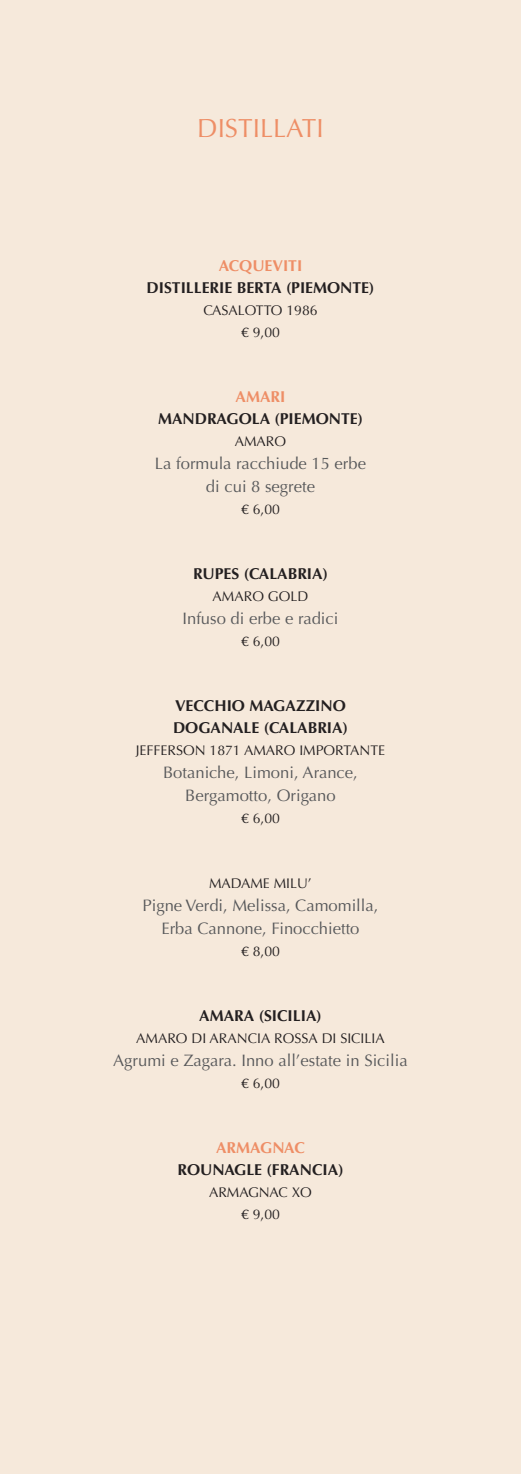
<style>
.page{position:relative;width:521px;height:1474px;background:#fff}
.page>*{position:absolute;margin:0;border:0;box-sizing:border-box;transform-origin:0 0}
.Stile_di_paragrafo_1{font:26.25px "Optima";color:#ee8e66}
.Stile_di_paragrafo_1-2{font:16.62px/22.8px "Optima";color:#57585a;text-align:center}
.Stile_di_paragrafo_1-3{font:700 15.75px "Optima";color:#231f20}
.Stile_di_paragrafo_1-4{font:700 15.75px "Optima";color:#ee8e66}
.Stile_di_paragrafo_1-5{font:14px "Optima";color:#231f20}
</style>
<div class="page">
<div style="left:0;top:0;width:521px;height:1473px;background:#f6e9db"></div>
<p class="Stile_di_paragrafo_1" style="left:197px;top:113px;width:128px">DISTILLATI</p>
<p class="Stile_di_paragrafo_1-4" style="left:219px;top:256px;width:85px">ACQUEVITI</p>
<p class="Stile_di_paragrafo_1-3" style="left:147px;top:278px;width:229px">DISTILLERIE BERTA (PIEMONTE)</p>
<p class="Stile_di_paragrafo_1-5" style="left:203px;top:302px;width:116px">CASALOTTO 1986</p>
<p class="Stile_di_paragrafo_1-5" style="left:241px;top:324px;width:40px">€ 9,00</p>
<p class="Stile_di_paragrafo_1-4" style="left:235px;top:388px;width:51px">AMARI</p>
<p class="Stile_di_paragrafo_1-3" style="left:158px;top:410px;width:206px">MANDRAGOLA (PIEMONTE)</p>
<p class="Stile_di_paragrafo_1-5" style="left:235px;top:433px;width:53px">AMARO</p>
<p class="Stile_di_paragrafo_1-2" style="left:155px;top:452px;width:213px">La formula racchiude 15 erbe</p>
<p class="Stile_di_paragrafo_1-2" style="left:206px;top:475px;width:111px">di cui 8 segrete</p>
<p class="Stile_di_paragrafo_1-5" style="left:241px;top:500px;width:40px">€ 6,00</p>
<p class="Stile_di_paragrafo_1-3" style="left:193px;top:564px;width:136px">RUPES (CALABRIA)</p>
<p class="Stile_di_paragrafo_1-5" style="left:213px;top:588px;width:97px">AMARO GOLD</p>
<p class="Stile_di_paragrafo_1-2" style="left:182px;top:607px;width:157px">Infuso di erbe e radici</p>
<p class="Stile_di_paragrafo_1-5" style="left:241px;top:633px;width:40px">€ 6,00</p>
<p class="Stile_di_paragrafo_1-3" style="left:175px;top:697px;width:172px">VECCHIO MAGAZZINO</p>
<p class="Stile_di_paragrafo_1-3" style="left:173px;top:718px;width:176px">DOGANALE (CALABRIA)</p>
<p class="Stile_di_paragrafo_1-5" style="left:136px;top:742px;width:251px">JEFFERSON 1871 AMARO IMPORTANTE</p>
<p class="Stile_di_paragrafo_1-2" style="left:163px;top:761px;width:196px">Botaniche, Limoni, Arance,</p>
<p class="Stile_di_paragrafo_1-2" style="left:185px;top:784px;width:152px">Bergamotto, Origano</p>
<p class="Stile_di_paragrafo_1-5" style="left:241px;top:809px;width:40px">€ 6,00</p>
<p class="Stile_di_paragrafo_1-5" style="left:209px;top:875px;width:104px">MADAME MILU’</p>
<p class="Stile_di_paragrafo_1-2" style="left:142px;top:894px;width:237px">Pigne Verdi, Melissa, Camomilla,<br>Erba Cannone, Finocchietto</p>
<p class="Stile_di_paragrafo_1-5" style="left:241px;top:942px;width:40px">€ 8,00</p>
<p class="Stile_di_paragrafo_1-3" style="left:199px;top:1006px;width:124px">AMARA (SICILIA)</p>
<p class="Stile_di_paragrafo_1-5" style="left:136px;top:1030px;width:250px">AMARO DI ARANCIA ROSSA DI SICILIA</p>
<p class="Stile_di_paragrafo_1-2" style="left:113px;top:1049px;width:296px">Agrumi e Zagara. Inno all’estate in Sicilia</p>
<p class="Stile_di_paragrafo_1-5" style="left:241px;top:1074px;width:40px">€ 6,00</p>
<p class="Stile_di_paragrafo_1-4" style="left:216px;top:1138px;width:90px">ARMAGNAC</p>
<p class="Stile_di_paragrafo_1-3" style="left:177px;top:1160px;width:168px">ROUNAGLE (FRANCIA)</p>
<p class="Stile_di_paragrafo_1-5" style="left:209px;top:1184px;width:104px">ARMAGNAC XO</p>
<p class="Stile_di_paragrafo_1-5" style="left:241px;top:1206px;width:40px">€ 9,00</p>
</div>
